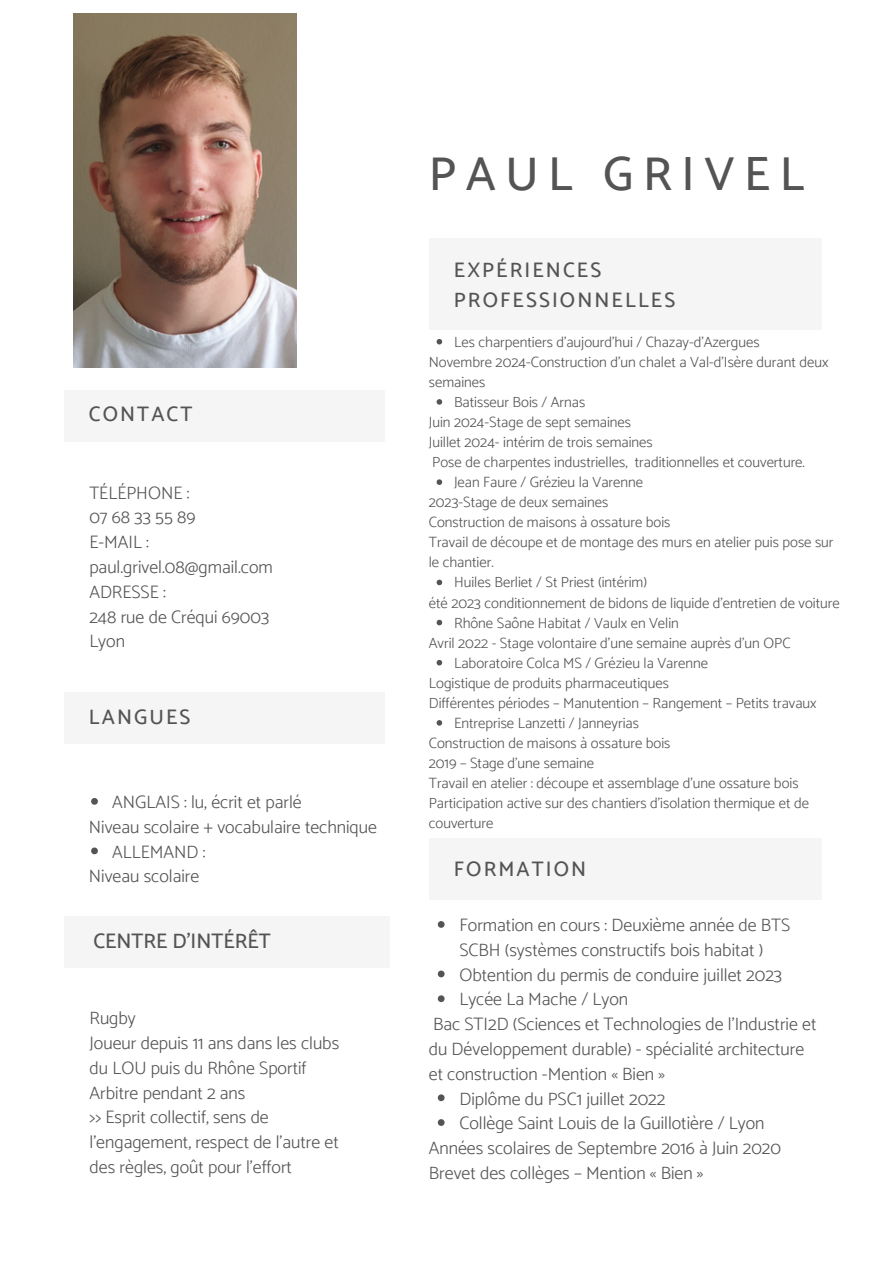
<style>
.page{position:relative;width:894px;height:1264px;background:#fff}
.page>*{position:absolute;margin:0;border:0;box-sizing:border-box;transform-origin:0 0}
.t1{font:500 48px "Catamaran";letter-spacing:.2em;color:#545454}
.t2{font:500 21px/29.2px "Catamaran";letter-spacing:.1em;color:#545454}
.t3{font:500 21px "Catamaran";color:#545454}
.t4{font:300 18px/24.8px "Catamaran";color:#545454}
.t5{font:300 14.85px/20.1px "Catamaran";color:#545454}
</style>
<div class="page">
<div style="left:64px;top:916px;width:326px;height:51px;background:#f6f5f5"></div>
<div style="left:64px;top:390px;width:321px;height:52px;background:#f6f5f5"></div>
<div style="left:428px;top:238px;width:393px;height:91px;background:#f6f5f5"></div>
<div style="left:428px;top:838px;width:393px;height:62px;background:#f6f5f5"></div>
<div style="left:64px;top:692px;width:321px;height:51px;background:#f6f5f5"></div>
<svg style="left:91px;top:798px;width:7px;height:6px"></svg>
<svg style="left:91px;top:847px;width:7px;height:7px"></svg>
<img style="left:73px;top:14px;width:223px;height:353px">
<svg style="left:436px;top:339px;width:6px;height:5px"></svg>
<svg style="left:436px;top:399px;width:6px;height:5px"></svg>
<svg style="left:436px;top:479px;width:6px;height:6px"></svg>
<svg style="left:436px;top:579px;width:6px;height:6px"></svg>
<svg style="left:436px;top:619px;width:6px;height:6px"></svg>
<svg style="left:436px;top:660px;width:6px;height:5px"></svg>
<svg style="left:436px;top:720px;width:6px;height:5px"></svg>
<svg style="left:437px;top:921px;width:7px;height:6px"></svg>
<svg style="left:437px;top:970px;width:7px;height:7px"></svg>
<svg style="left:437px;top:995px;width:7px;height:7px"></svg>
<svg style="left:437px;top:1094px;width:7px;height:7px"></svg>
<svg style="left:437px;top:1119px;width:7px;height:6px"></svg>
<p class="t2" style="left:89px;top:399px;width:105px">CONTACT</p>
<p class="t4" style="left:89px;top:480px;width:185px">TÉLÉPHONE :<br>07 68 33 55 89<br>E-MAIL : paul.grivel.08@gmail.com<br>ADRESSE :<br>248 rue de Créqui 69003<br>Lyon</p>
<p class="t2" style="left:89px;top:701px;width:103px">LANGUES</p>
<h2 class="t4" style="left:112px;top:789px;width:191px">ANGLAIS : lu, écrit et parlé</h2>
<p class="t4" style="left:89px;top:814px;width:289px">Niveau scolaire + vocabulaire technique</p>
<h3 class="t4" style="left:112px;top:839px;width:95px">ALLEMAND :</h3>
<p class="t4" style="left:89px;top:863px;width:112px">Niveau scolaire</p>
<h2 class="t3" style="left:93px;top:928px;width:179px">CENTRE D’INTÉRÊT</h2>
<p class="t4" style="left:90px;top:1005px;width:251px">Rugby<br>Joueur depuis 11 ans dans les clubs du LOU puis du Rhône Sportif<br>Arbitre pendant 2 ans<br>&gt;&gt; Esprit collectif, sens de l'engagement, respect de l’autre et des règles, goût pour l’effort</p>
<h3 class="t1" style="left:428px;top:145px;width:377px">PAUL GRIVEL</h3>
<h2 class="t2" style="left:453px;top:255px;width:223px">EXPÉRIENCES<br>PROFESSIONNELLES</h2>
<h3 class="t5" style="left:454px;top:331px;width:307px">Les charpentiers d’aujourd’hui / Chazay-d’Azergues</h3>
<h1 class="t5" style="left:428px;top:351px;width:401px">Novembre 2024-Construction d’un chalet a Val-d’Isère durant deux semaines</h1>
<p class="t5" style="left:454px;top:392px;width:133px">Batisseur Bois / Arnas</p>
<h2 class="t5" style="left:428px;top:412px;width:204px">Juin 2024-Stage de sept semaines</h2>
<p class="t5" style="left:428px;top:432px;width:225px">Juillet 2024- intérim de trois semaines</p>
<p class="t5" style="left:432px;top:452px;width:374px">Pose de charpentes industrielles, traditionnelles et couverture.</p>
<p class="t5" style="left:454px;top:472px;width:190px">Jean Faure / Grézieu la Varenne</p>
<p class="t5" style="left:428px;top:492px;width:181px">2023-Stage de deux semaines</p>
<p class="t5" style="left:428px;top:512px;width:243px">Construction de maisons à ossature bois</p>
<p class="t5" style="left:428px;top:532px;width:406px">Travail de découpe et de montage des murs en atelier puis pose sur le chantier.</p>
<p class="t5" style="left:454px;top:572px;width:194px">Huiles Berliet / St Priest (intérim)</p>
<p class="t5" style="left:428px;top:592px;width:412px">été 2023 conditionnement de bidons de liquide d’entretien de voiture</p>
<p class="t5" style="left:454px;top:612px;width:226px">Rhône Saône Habitat / Vaulx en Velin</p>
<p class="t5" style="left:428px;top:632px;width:363px">Avril 2022 - Stage volontaire d’une semaine auprès d’un OPC</p>
<p class="t5" style="left:454px;top:652px;width:255px">Laboratoire Colca MS / Grézieu la Varenne</p>
<p class="t5" style="left:428px;top:672px;width:242px">Logistique de produits pharmaceutiques</p>
<p class="t5" style="left:428px;top:692px;width:389px">Différentes périodes – Manutention – Rangement – Petits travaux</p>
<p class="t5" style="left:454px;top:712px;width:186px">Entreprise Lanzetti / Janneyrias</p>
<p class="t5" style="left:428px;top:732px;width:243px">Construction de maisons à ossature bois</p>
<p class="t5" style="left:428px;top:752px;width:167px">2019 – Stage d’une semaine</p>
<p class="t5" style="left:428px;top:773px;width:371px">Travail en atelier : découpe et assemblage d’une ossature bois</p>
<p class="t5" style="left:428px;top:793px;width:381px">Participation active sur des chantiers d'isolation thermique et de couverture</p>
<h3 class="t2" style="left:453px;top:854px;width:134px">FORMATION</h3>
<p class="t4" style="left:459px;top:912px;width:332px">Formation en cours : Deuxième année de BTS<br>SCBH (systèmes constructifs bois habitat )</p>
<p class="t4" style="left:459px;top:962px;width:324px">Obtention du permis de conduire juillet 2023</p>
<p class="t4" style="left:459px;top:986px;width:170px">Lycée La Mache / Lyon</p>
<p class="t4" style="left:428px;top:1011px;width:389px">Bac STI2D (Sciences et Technologies de l’Industrie et du Développement durable) - spécialité architecture et construction -Mention « Bien »</p>
<p class="t4" style="left:459px;top:1085px;width:207px">Diplôme du PSC1 juillet 2022</p>
<h2 class="t4" style="left:459px;top:1110px;width:306px">Collège Saint Louis de la Guillotière / Lyon</h2>
<p class="t4" style="left:428px;top:1135px;width:354px">Années scolaires de Septembre 2016 à Juin 2020<br>Brevet des collèges – Mention « Bien »</p>
</div>
